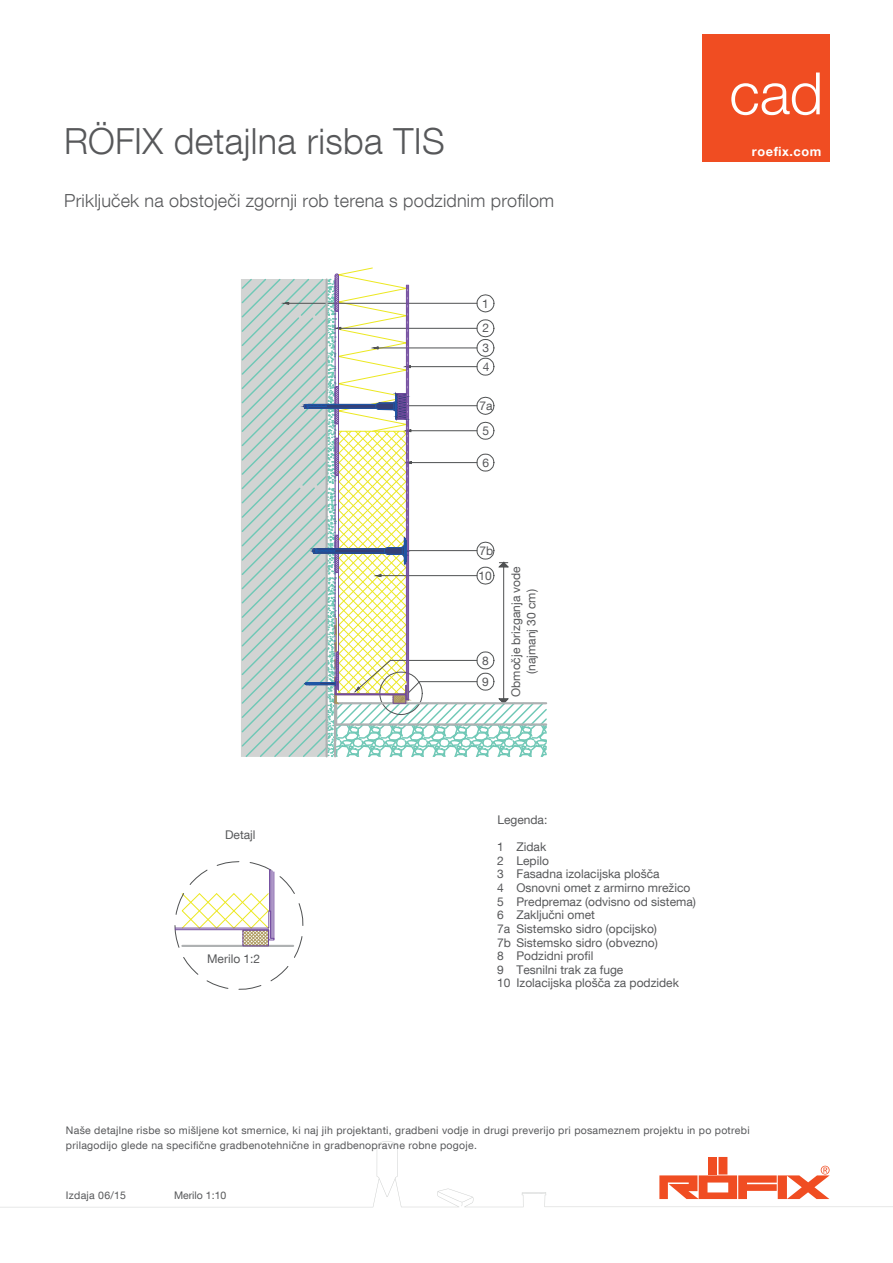
<style>
.page{position:relative;width:893px;height:1263px;background:#fff}
.page>*{position:absolute;margin:0;border:0;box-sizing:border-box;transform-origin:0 0}
.t1{font:300 58.5px "Helvetica Neue LT Com";color:#fff}
.t2{font:300 36px "Helvetica Neue LT Com";letter-spacing:.01em;color:#57585a}
.t3{font:300 18px "Helvetica Neue LT Com";letter-spacing:.01em;color:#57585a}
.t4{font:700 12.75px "Helvetica Neue LT Com";letter-spacing:.045em;color:#fff}
.t5{font:12px/13.6px "Helvetica Neue LT Com";color:#57585a}
.t6{font:10.5px/15px "Helvetica Neue LT Com";letter-spacing:.025em;color:#57585a}
.t7{font:10.5px "Helvetica Neue LT Com";color:#57585a}
</style>
<div class="page">
<svg style="left:174px;top:861px;width:129px;height:129px"></svg>
<svg style="left:241px;top:267px;width:307px;height:491px"></svg>
<svg style="left:372px;top:1141px;width:520px;height:66px"></svg>
<div style="left:718px;top:1157px;width:9px;height:18px;background:#f04d22"></div>
<div style="left:708px;top:1157px;width:9px;height:18px;background:#f04d22"></div>
<svg style="left:659px;top:1166px;width:170px;height:33px"></svg>
<div style="left:702px;top:34px;width:127px;height:128px;background:#f04d22"></div>
<h2 class="t2" style="left:64px;top:119px;width:382px">RÖFIX detajlna risba TIS</h2>
<h3 class="t3" style="left:64px;top:190px;width:491px">Priključek na obstoječi zgornji rob terena s podzidnim profilom</h3>
<p class="t5" style="left:482px;top:296px;width:8px">1</p>
<p class="t5" style="left:482px;top:318px;width:9px;line-height:19.2px;text-align:justify">2<br>3<br>4</p>
<p class="t5" style="left:479px;top:399px;width:15px">7a</p>
<p class="t5" style="left:482px;top:423px;width:8px">5</p>
<p class="t5" style="left:482px;top:456px;width:8px">6</p>
<p class="t5" style="left:479px;top:543px;width:15px">7b</p>
<p class="t5" style="left:478px;top:568px;width:15px">10</p>
<p class="t5" style="left:482px;top:649px;width:8px;line-height:21.3px">8<br>9</p>
<p class="t5" style="left:508px;top:697px;width:132px;line-height:15.1px;text-align:center;rotate:-90deg">Območje brizganja vode (najmanj 30 cm)</p>
<h1 class="t1" style="left:729px;top:58px;width:95px">cad</h1>
<p class="t4" style="left:751px;top:144px;width:71px">roefix.com</p>
<p class="t5" style="left:225px;top:827px;width:32px">Detajl</p>
<p class="t5" style="left:207px;top:952px;width:55px">Merilo 1:2</p>
<p class="t5" style="left:497px;top:813px;width:52px">Legenda:</p>
<p class="t5" style="left:497px;top:840px;width:200px">1 Zidak<br>2 Lepilo<br>3 Fasadna izolacijska plošča<br>4 Osnovni omet z armirno mrežico<br>5 Predpremaz (odvisno od sistema)<br>6 Zaključni omet<br>7a Sistemsko sidro (opcijsko)<br>7b Sistemsko sidro (obvezno)<br>8 Podzidni profil<br>9 Tesnilni trak za fuge<br>10 Izolacijska plošča za podzidek</p>
<p class="t6" style="left:66px;top:1122px;width:685px">Naše detajlne risbe so mišljene kot smernice, ki naj jih projektanti, gradbeni vodje in drugi preverijo pri posameznem projektu in po potrebi prilagodijo glede na specifične gradbenotehnične in gradbenopravne robne pogoje.</p>
<p class="t6" style="left:66px;top:1187px;width:62px">Izdaja 06/15</p>
<p class="t7" style="left:174px;top:1189px;width:54px">Merilo 1:10</p>
</div>
